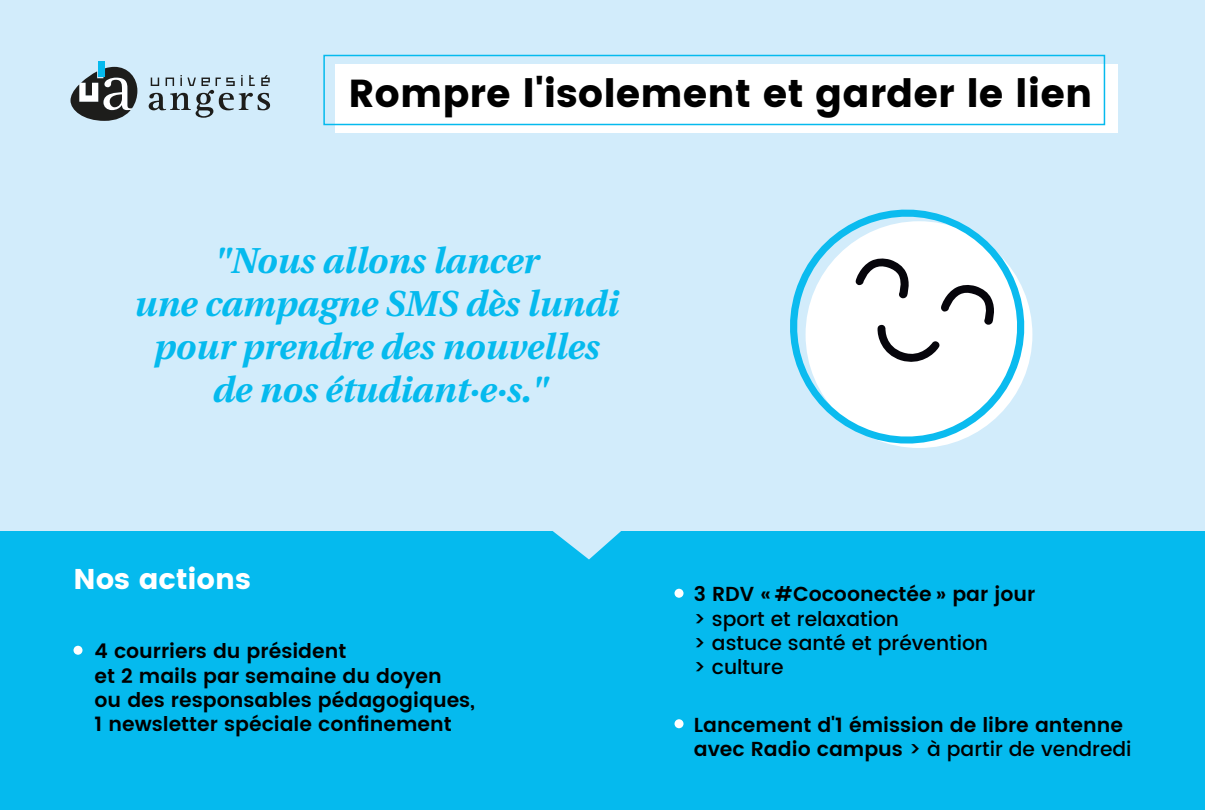
<style>
.page{position:relative;width:1205px;height:810px;background:#fff}
.page>*{position:absolute;margin:0;border:0;box-sizing:border-box;transform-origin:0 0}
.t1{font:700 39px "UA Poppins Texte";color:#000}
.t2{font:italic 500 36px/43.2px "UA Poppins Texte";color:#05baee;text-align:center}
.t3{font:700 28.5px "UA Poppins Texte";color:#fff}
.t4{font:600 20.25px/24.3px "UA Poppins Texte";color:#000}
.t5{font:500 20.25px/24.3px "UA Poppins Texte";color:#000}
.s1{font-weight:500}
</style>
<div class="page">
<div style="left:0;top:0;width:1204px;height:810px;background:#d2ecfb"></div>
<div style="left:335px;top:64px;width:782px;height:70px;background:#fff"></div>
<div style="left:323px;top:55px;width:782px;height:70px;border:2px solid #05baee"></div>
<div style="left:0;top:532px;width:1204px;height:278px;background:#05baee"></div>
<svg style="left:552px;top:531px;width:69px;height:29px"></svg>
<div style="left:73px;top:646px;width:9px;height:9px;background:#fff;border-radius:50%"></div>
<div style="left:674px;top:589px;width:9px;height:9px;background:#fff;border-radius:50%"></div>
<div style="left:674px;top:719px;width:9px;height:9px;background:#fff;border-radius:50%"></div>
<svg style="left:149px;top:75px;width:121px;height:43px"></svg>
<svg style="left:70px;top:67px;width:67px;height:54px"></svg>
<div style="left:99px;top:61px;width:6px;height:16px;background:#05baee"></div>
<svg style="left:790px;top:209px;width:243px;height:239px;fill:#fff"></svg>
<svg style="left:855px;top:258px;width:141px;height:108px;background:#dededf"></svg>
<h1 class="t1" style="left:348px;top:71px;width:745px">Rompre l'isolement et garder le lien</h1>
<h2 class="t2" style="left:133px;top:237px;width:486px">"Nous allons lancer<br>une campagne SMS dès lundi pour prendre des nouvelles de nos étudiant·e·s."</h2>
<h3 class="t3" style="left:73px;top:562px;width:179px">Nos actions</h3>
<p class="t4" style="left:95px;top:638px;width:382px">4 courriers du président<br>et 2 mails par semaine du doyen<br>ou des responsables pédagogiques,<br>1 newsletter spéciale confinement</p>
<p class="t4" style="left:694px;top:581px;width:343px">3 RDV « #Cocoonectée » par jour</p>
<p class="t5" style="left:694px;top:607px;width:296px">&gt; sport et relaxation<br>&gt; astuce santé et prévention &gt; culture</p>
<p class="t4" style="left:694px;top:711px;width:439px">Lancement d'1 émission de libre antenne avec Radio campus <span class="s1">&gt; à partir de vendredi</span></p>
</div>
